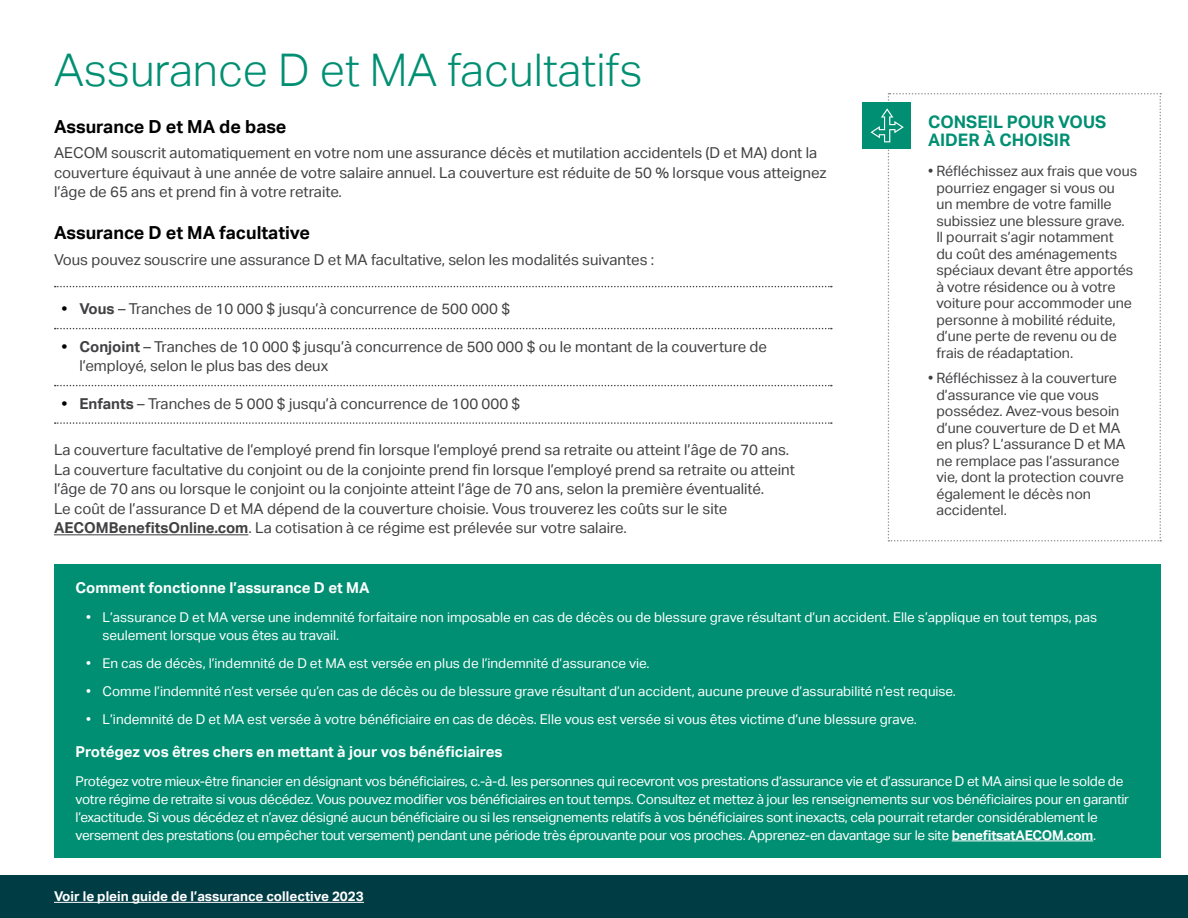
<style>
.page{position:relative;width:1188px;height:918px;background:#fff}
.page>*{position:absolute;margin:0;border:0;box-sizing:border-box;transform-origin:0 0}
.t1{font:300 45px "AECOM Sans";color:#008f72}
.t2{font:700 18px "AECOM Sans";color:#000}
.t3{font:700 17.25px/18px "AECOM Sans";color:#008f72}
.t4{font:15px/19.5px "AECOM Sans";color:#414042}
.t5{font:700 15px "AECOM Sans";color:#fff}
.t6{font:14.25px/16.5px "AECOM Sans";color:#414042}
.t7{font:13.5px/18px "AECOM Sans";letter-spacing:-.02em;color:#fff}
.t8{font:13.5px/18px "AECOM Sans";color:#fff}
.t9{font:700 13.5px "AECOM Sans";color:#fff}
.s1{font-weight:700;color:#000}
.s2{font-weight:700}
</style>
<div class="page">
<hr style="left:54px;top:534px;width:194px;height:1px;background:#414042">
<div style="left:54px;top:564px;width:1107px;height:293px;background:#008f72"></div>
<hr style="left:952px;top:840px;width:141px;height:1px;background:#fff">
<svg style="left:55px;top:93px;width:1106px;height:449px"></svg>
<div style="left:0;top:876px;width:1188px;height:42px;background:#003c44"></div>
<hr style="left:54px;top:902px;width:310px;height:1px;background:#fff">
<h1 class="t1" style="left:54px;top:44px;width:590px">Assurance D et MA facultatifs</h1>
<p class="t2" style="left:54px;top:116px;width:234px">Assurance D et MA de base</p>
<p class="t4" style="left:54px;top:143px;width:774px">AECOM souscrit automatiquement en votre nom une assurance décès et mutilation accidentels (D et MA) dont la couverture équivaut à une année de votre salaire annuel. La couverture est réduite de 50 % lorsque vous atteignez l’âge de 65 ans et prend fin à votre retraite.</p>
<p class="t2" style="left:54px;top:223px;width:258px">Assurance D et MA facultative</p>
<p class="t4" style="left:54px;top:250px;width:602px">Vous pouvez souscrire une assurance D et MA facultative, selon les modalités suivantes :</p>
<p class="t4" style="left:62px;top:299px;width:450px"><span class="s1">•</span> <span class="s2">Vous</span> – Tranches de 10 000 $ jusqu’à concurrence de 500 000 $</p>
<p class="t4" style="left:80px;top:337px;width:689px;text-indent:-18px"><span class="s1">•</span> <span class="s2">Conjoint</span> – Tranches de 10 000 $ jusqu’à concurrence de 500 000 $ ou le montant de la couverture de l’employé, selon le plus bas des deux</p>
<p class="t4" style="left:62px;top:394px;width:460px"><span class="s1">•</span> <span class="s2">Enfants</span> – Tranches de 5 000 $ jusqu’à concurrence de 100 000 $</p>
<p class="t4" style="left:54px;top:440px;width:742px">La couverture facultative de l’employé prend fin lorsque l’employé prend sa retraite ou atteint l’âge de 70 ans.<br>La couverture facultative du conjoint ou de la conjointe prend fin lorsque l’employé prend sa retraite ou atteint l’âge de 70 ans ou lorsque le conjoint ou la conjointe atteint l’âge de 70 ans, selon la première éventualité.<br>Le coût de l’assurance D et MA dépend de la couverture choisie. Vous trouverez les coûts sur le site <span class="s2">AECOMBenefitsOnline.com</span>. La cotisation à ce régime est prélevée sur votre salaire.</p>
<p class="t3" style="left:928px;top:113px;width:180px">CONSEIL POUR VOUS<br>AIDER À CHOISIR</p>
<p class="t6" style="left:936px;top:163px;width:202px;text-indent:-8px">• Réfléchissez aux frais que vous pourriez engager si vous ou<br>un membre de votre famille subissiez une blessure grave.<br>Il pourrait s’agir notamment<br>du coût des aménagements spéciaux devant être apportés à votre résidence ou à votre voiture pour accommoder une personne à mobilité réduite, d’une perte de revenu ou de frais de réadaptation.</p>
<p class="t6" style="left:936px;top:370px;width:191px;text-indent:-8px">• Réfléchissez à la couverture d’assurance vie que vous possédez. Avez-vous besoin d’une couverture de D et MA en plus? L’assurance D et MA ne remplace pas l’assurance vie, dont la protection couvre également le décès non accidentel.</p>
<p class="t5" style="left:76px;top:579px;width:296px">Comment fonctionne l’assurance D et MA</p>
<p class="t8" style="left:103px;top:608px;width:996px;text-indent:-16px">• L’assurance D et MA verse une indemnité forfaitaire non imposable en cas de décès ou de blessure grave résultant d’un accident. Elle s’applique en tout temps, pas seulement lorsque vous êtes au travail.</p>
<p class="t8" style="left:86px;top:654px;width:565px">• En cas de décès, l’indemnité de D et MA est versée en plus de l’indemnité d’assurance vie.</p>
<p class="t8" style="left:86px;top:683px;width:871px">• Comme l’indemnité n’est versée qu’en cas de décès ou de blessure grave résultant d’un accident, aucune preuve d’assurabilité n’est requise.</p>
<p class="t8" style="left:86px;top:711px;width:832px">• L’indemnité de D et MA est versée à votre bénéficiaire en cas de décès. Elle vous est versée si vous êtes victime d’une blessure grave.</p>
<p class="t5" style="left:76px;top:743px;width:428px">Protégez vos êtres chers en mettant à jour vos bénéficiaires</p>
<p class="t7" style="left:76px;top:772px;width:1055px">Protégez votre mieux-être financier en désignant vos bénéficiaires, c.-à-d. les personnes qui recevront vos prestations d’assurance vie et d’assurance D et MA ainsi que le solde de votre régime de retraite si vous décédez. Vous pouvez modifier vos bénéficiaires en tout temps. Consultez et mettez à jour les renseignements sur vos bénéficiaires pour en garantir l’exactitude. Si vous décédez et n’avez désigné aucun bénéficiaire ou si les renseignements relatifs à vos bénéficiaires sont inexacts, cela pourrait retarder considérablement le versement des prestations (ou empêcher tout versement) pendant une période très éprouvante pour vos proches. Apprenez-en davantage sur le site <span class="s2">benefitsatAECOM.com</span>.</p>
<p class="t9" style="left:54px;top:888px;width:311px">Voir le plein guide de l’assurance collective 2023</p>
</div>
